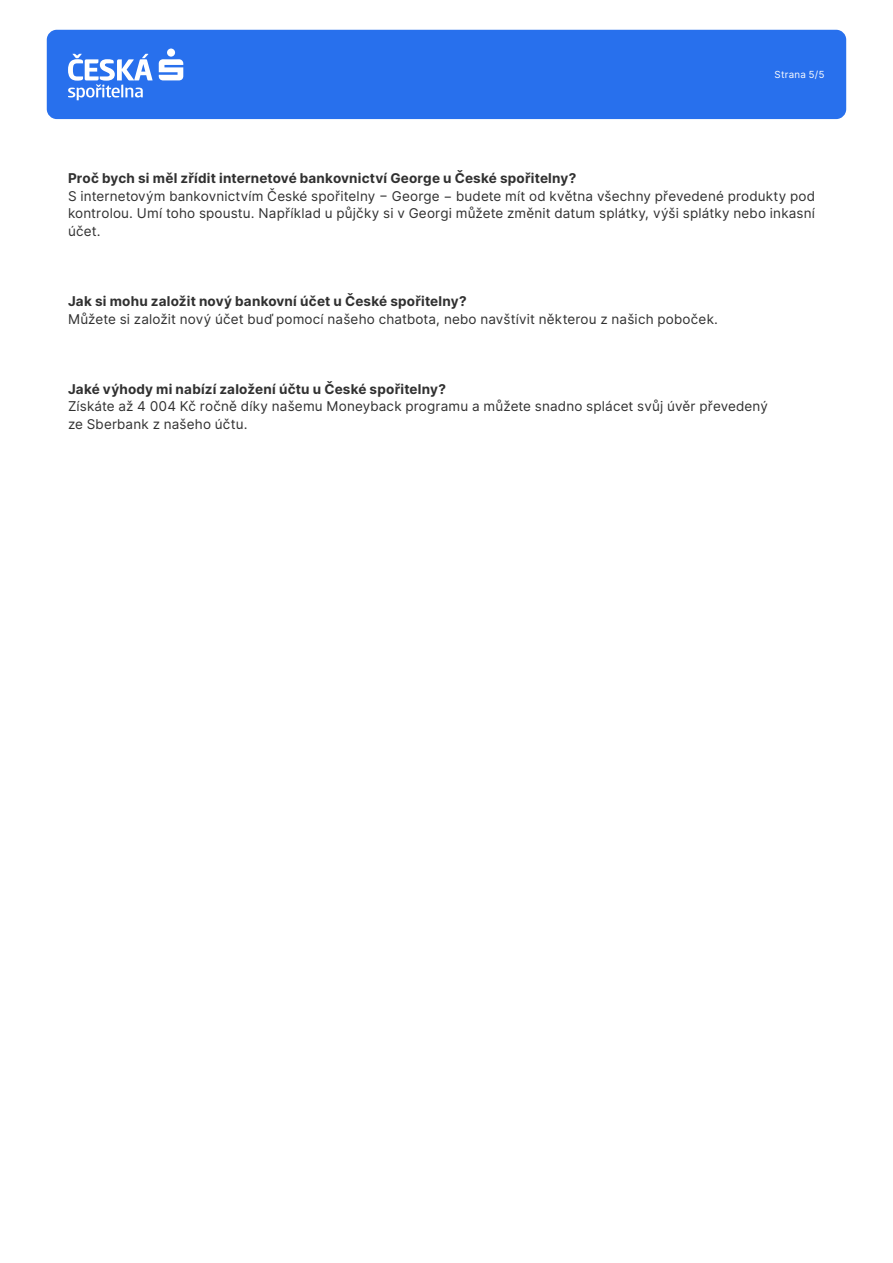
<style>
.page{position:relative;width:893px;height:1263px;background:#fff}
.page>*{position:absolute;margin:0;border:0;box-sizing:border-box;transform-origin:0 0}
.t1{font:13.5px/17.5px "Inter";letter-spacing:.01em;color:#303030;text-align:justify}
.t2{font:700 13.5px "Inter";letter-spacing:.015em;color:#303030}
.t3{font:9.75px "Inter";letter-spacing:.025em;color:#fff}
</style>
<div class="page">
<div style="left:47px;top:30px;width:799px;height:89px;background:#2870ed;border-radius:10px"></div>
<svg style="left:159px;top:59px;width:24px;height:21px"></svg>
<div style="left:167px;top:49px;width:8px;height:8px;background:#fff;border-radius:50%"></div>
<svg style="left:68px;top:54px;width:85px;height:46px"></svg>
<p class="t3" style="left:775px;top:67px;width:52px">Strana 5/5</p>
<p class="t2" style="left:68px;top:168px;width:510px">Proč bych si měl zřídit internetové bankovnictví George u České spořitelny?</p>
<p class="t1" style="left:68px;top:187px;width:748px">S internetovým bankovnictvím České spořitelny − George − budete mít od května všechny převedené produkty pod kontrolou. Umí toho spoustu. Například u půjčky si v Georgi můžete změnit datum splátky, výši splátky nebo inkasní účet.</p>
<p class="t2" style="left:68px;top:291px;width:400px">Jak si mohu založit nový bankovní účet u České spořitelny?</p>
<p class="t1" style="left:68px;top:310px;width:652px">Můžete si založit nový účet buď pomocí našeho chatbota, nebo navštívit některou z našich poboček.</p>
<p class="t2" style="left:68px;top:379px;width:380px">Jaké výhody mi nabízí založení účtu u České spořitelny?</p>
<p class="t1" style="left:68px;top:397px;width:701px">Získáte až 4 004 Kč ročně díky našemu Moneyback programu a můžete snadno splácet svůj úvěr převedený ze Sberbank z našeho účtu.</p>
</div>
